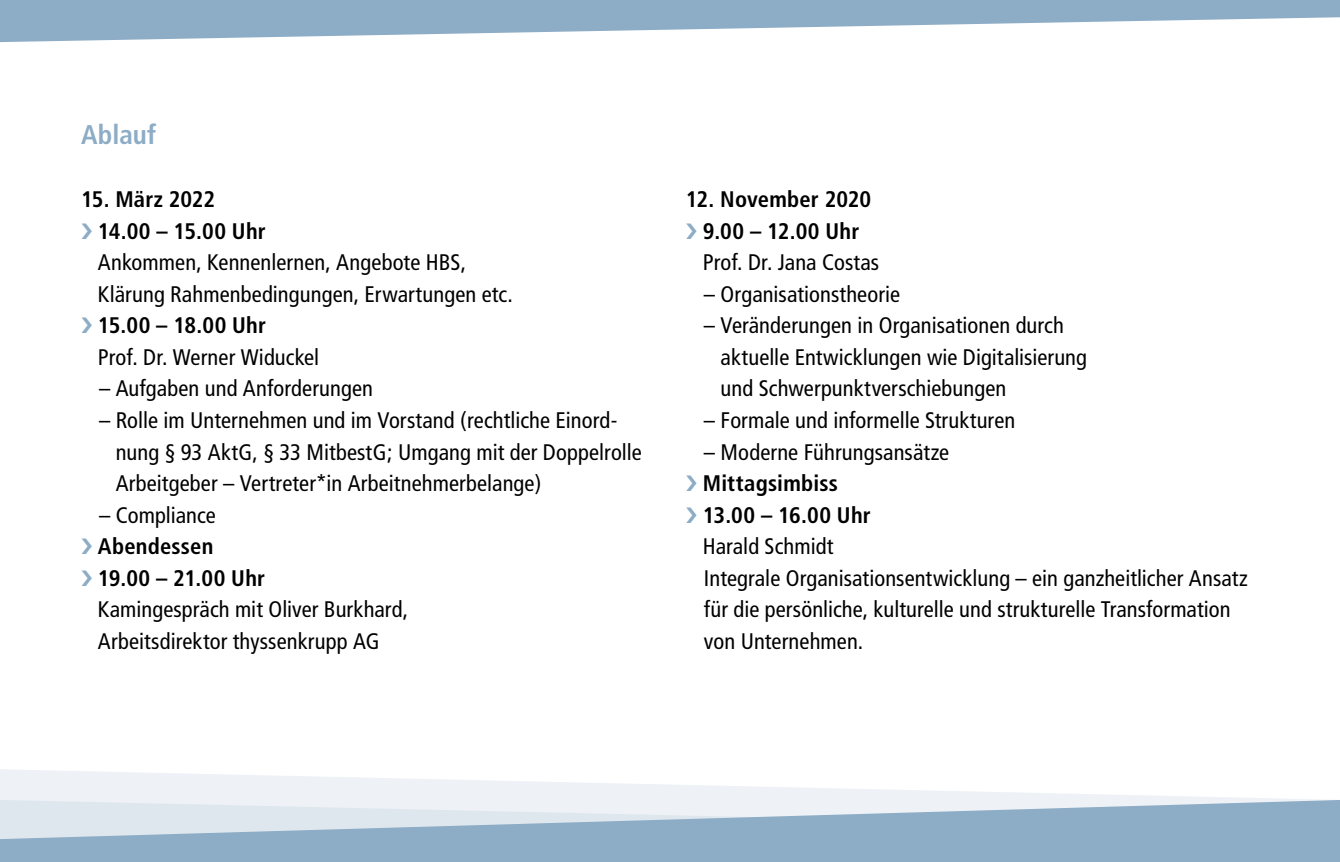
<style>
.page{position:relative;width:1340px;height:862px;background:#fff}
.page>*{position:absolute;margin:0;border:0;box-sizing:border-box;transform-origin:0 0}
.Text{font:700 condensed 27px "Frutiger";color:#8dacc6}
.Text-2{font:condensed 22.5px/31.5px "Frutiger";letter-spacing:.005em;color:#000}
.Text-3{font:700 condensed 22.5px/31.5px "Frutiger";letter-spacing:.01em;color:#000}
.s1{font-weight:700}
.s2{font-weight:400}
</style>
<div class="page">
<svg style="left:0;top:769px;width:1278px;height:30px;fill:#f1f5f8"></svg>
<svg style="left:0;top:799px;width:1339px;height:62px;background:#aac1d4"></svg>
<svg style="left:0;top:0;width:1339px;height:42px;fill:#8dacc6"></svg>
<p class="Text" style="left:81px;top:119px;width:77px">Ablauf</p>
<p class="Text-3" style="left:81px;top:183px;width:136px">15. März 2022</p>
<p class="Text-2" style="left:98px;top:215px;width:416px"><span class="s1">14.00 – 15.00 Uhr<br></span>Ankommen, Kennenlernen, Angebote HBS,<br>Klärung Rahmenbedingungen, Erwartungen etc.</p>
<p class="Text-2" style="left:98px;top:310px;width:223px"><span class="s1">15.00 – 18.00 Uhr<br></span>Prof. Dr. Werner Widuckel</p>
<p class="Text-2" style="left:99px;top:373px;width:275px">– Aufgaben und Anforderungen</p>
<p class="Text-2" style="left:116px;top:404px;width:527px;text-indent:-17px">– Rolle im Unternehmen und im Vorstand (rechtliche Einord&shy;nung § 93 AktG, § 33 MitbestG; Umgang mit der Doppelrolle<br>Arbeitgeber – Vertreter*in Arbeitnehmerbelange)</p>
<p class="Text-2" style="left:99px;top:499px;width:118px">– Compliance</p>
<p class="Text-3" style="left:98px;top:530px;width:117px">Abendessen</p>
<p class="Text-2" style="left:98px;top:562px;width:312px"><span class="s1">19.00 – 21.00 Uhr<br></span>Kamingespräch mit Oliver Burkhard,<br>Arbeitsdirektor thyssenkrupp AG</p>
<p class="Text-3" style="left:686px;top:183px;width:187px">12. November 2020</p>
<p class="Text-2" style="left:702px;top:215px;width:178px"><span class="s1">9.00 – 12.00 Uhr<br></span>Prof. Dr. Jana Costas</p>
<p class="Text-2" style="left:704px;top:278px;width:198px">– Organisationstheorie</p>
<p class="Text-2" style="left:720px;top:310px;width:368px;text-indent:-17px">– Veränderungen in Organisationen durch aktuelle Entwicklungen wie Digitalisierung und Schwerpunktverschiebungen</p>
<p class="Text-2" style="left:704px;top:404px;width:313px">– Formale und informelle Strukturen</p>
<p class="Text-2" style="left:704px;top:436px;width:247px">– Moderne Führungsansätze</p>
<p class="Text-3" style="left:702px;top:467px;width:137px">Mittagsimbiss</p>
<p class="Text-3" style="left:702px;top:498px;width:169px">13.00 – 16.00 Uhr<br><span class="s2">Harald Schmidt</span></p>
<p class="Text-2" style="left:704px;top:562px;width:545px">Integrale Organisationsentwicklung – ein ganzheitlicher Ansatz für die persönliche, kulturelle und strukturelle Transformation von Unternehmen.</p>
</div>
